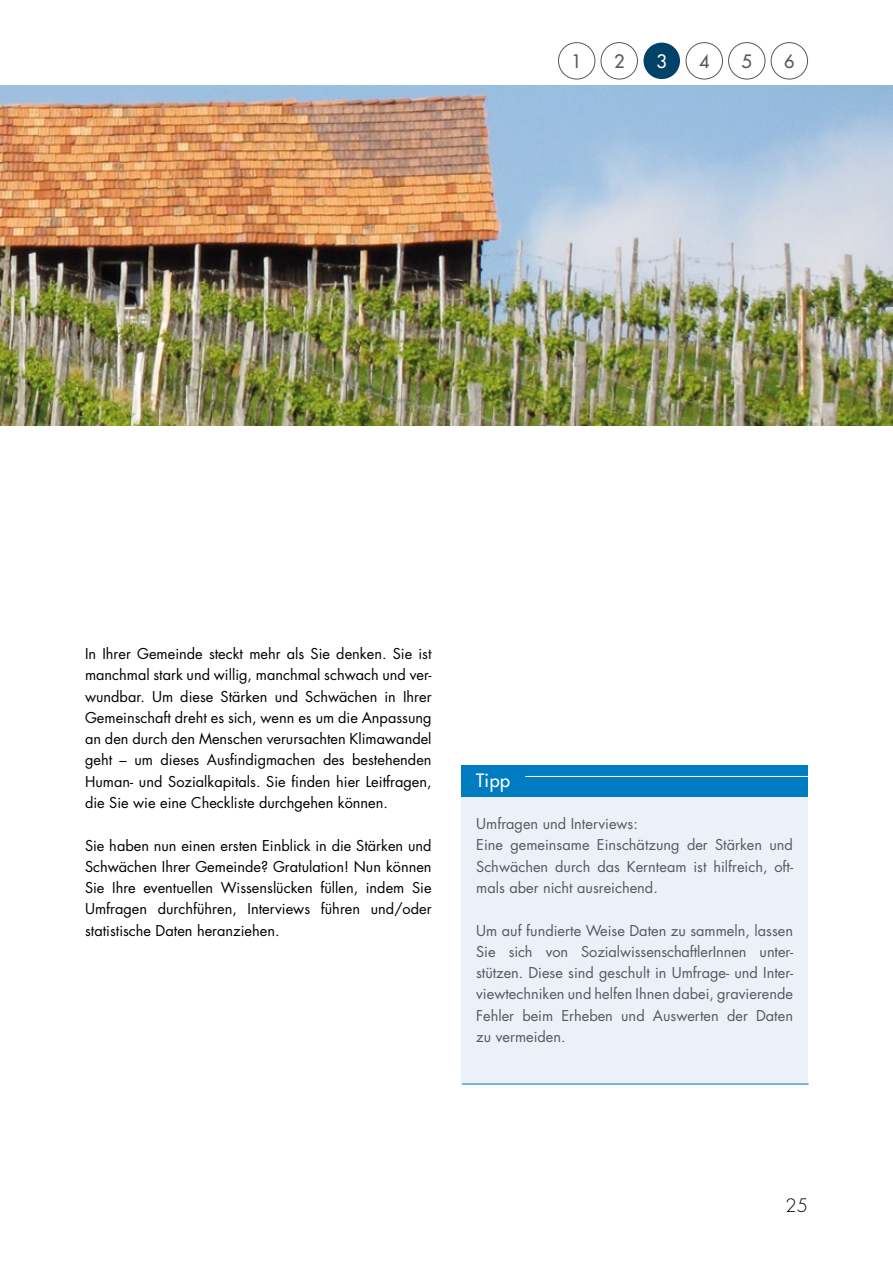
<style>
.page{position:relative;width:893px;height:1263px;background:#fff}
.page>*{position:absolute;margin:0;border:0;box-sizing:border-box;transform-origin:0 0}
.t1{font:18px "Futura";color:#58585a}
.t2{font:18px "Futura";color:#fff}
.t3{font:300 18px "Futura";color:#000}
.t4{font:14.55px/21.3px "Futura";color:#000;text-align:justify}
.t5{font:14.55px/21.3px "Futura";color:#58585a}
</style>
<div class="page">
<div style="left:461px;top:776px;width:347px;height:308px;background:#eaf1f9"></div>
<div style="left:601px;top:43px;width:37px;height:36px;border:1px solid #58585a;border-radius:50%"></div>
<div style="left:558px;top:43px;width:37px;height:36px;border:1px solid #58585a;border-radius:50%"></div>
<div style="left:643px;top:43px;width:37px;height:36px;background:#004268;border-radius:50%"></div>
<div style="left:686px;top:43px;width:37px;height:36px;border:1px solid #58585a;border-radius:50%"></div>
<div style="left:728px;top:43px;width:37px;height:36px;border:1px solid #58585a;border-radius:50%"></div>
<div style="left:771px;top:43px;width:37px;height:36px;border:1px solid #58585a;border-radius:50%"></div>
<div style="left:461px;top:765px;width:347px;height:32px;background:#007cc2"></div>
<hr style="left:525px;top:776px;width:283px;height:1px;background:#fff">
<img style="left:0;top:85px;width:893px;height:340px">
<hr style="left:462px;top:1084px;width:347px;height:1px;background:#007cc2">
<p class="t1" style="left:571px;top:50px;width:12px">1</p>
<p class="t1" style="left:614px;top:50px;width:12px">2</p>
<p class="t2" style="left:657px;top:50px;width:12px">3</p>
<p class="t1" style="left:699px;top:50px;width:12px">4</p>
<p class="t1" style="left:742px;top:50px;width:12px">5</p>
<p class="t1" style="left:784px;top:50px;width:12px">6</p>
<p class="t4" style="left:85px;top:643px;width:348px">In Ihrer Gemeinde steckt mehr als Sie denken. Sie ist manchmal stark und willig, manchmal schwach und ver&shy;wundbar. Um diese Stärken und Schwächen in Ihrer Gemeinschaft dreht es sich, wenn es um die Anpassung an den durch den Menschen verursachten Klimawandel geht – um dieses Ausfindigmachen des bestehenden Human- und Sozialkapitals. Sie finden hier Leitfragen, die Sie wie eine Checkliste durchgehen können.</p>
<p class="t4" style="left:85px;top:835px;width:348px">Sie haben nun einen ersten Einblick in die Stärken und Schwächen Ihrer Gemeinde? Gratulation! Nun können Sie Ihre eventuellen Wissenslücken füllen, indem Sie Umfragen durchführen, Interviews führen und/oder statistische Daten heranziehen.</p>
<p class="t2" style="left:476px;top:768px;width:35px">Tipp</p>
<p class="t5" style="left:476px;top:813px;width:318px">Umfragen und Interviews:<br>Eine gemeinsame Einschätzung der Stärken und Schwächen durch das Kernteam ist hilfreich, oft&shy;mals aber nicht ausreichend.</p>
<p class="t5" style="left:476px;top:920px;width:318px;text-align:justify">Um auf fundierte Weise Daten zu sammeln, lassen Sie sich von SozialwissenschaftlerInnen unter&shy;stützen. Diese sind geschult in Umfrage- und Inter&shy;viewtechniken und helfen Ihnen dabei, gravierende Fehler beim Erheben und Auswerten der Daten zu vermeiden.</p>
<p class="t3" style="left:785px;top:1194px;width:24px">25</p>
</div>
